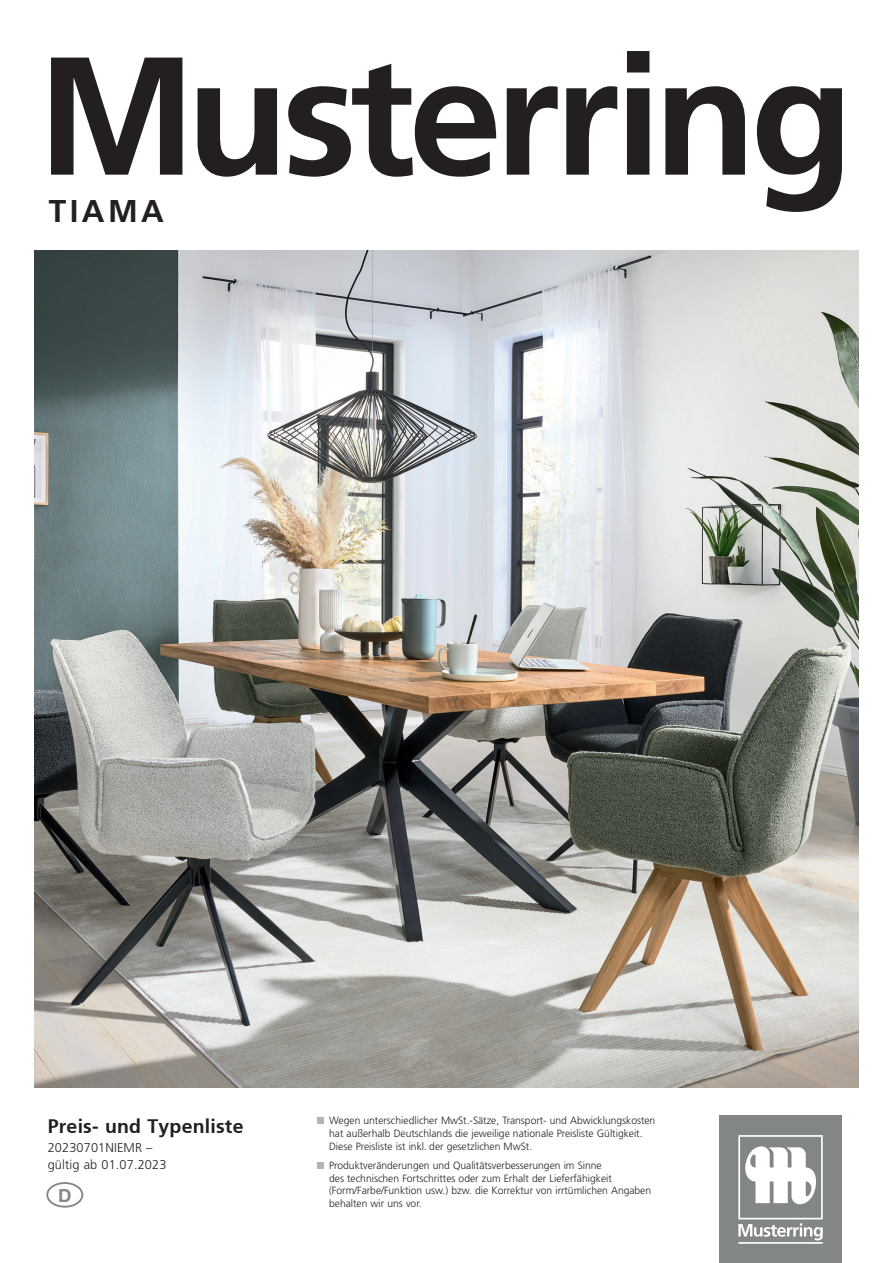
<style>
.page{position:relative;width:893px;height:1263px;background:#fff}
.page>*{position:absolute;margin:0;border:0;box-sizing:border-box;transform-origin:0 0}
.t1{font:700 31.5px "Frutiger LT Std";letter-spacing:.11em;color:#231f20}
.t2{font:19.5px "Fruti Bol";letter-spacing:.01em;color:#231f20}
.t3{font:700 18px "Arial";color:#848689;scale:1.04 1}
.t4{font:300 12.75px "Frutiger LT Std";letter-spacing:.01em;color:#231f20}
.t5{font:300 10.5px/12.8px "Frutiger LT Std";color:#231f20}
</style>
<div class="page">
<img style="left:34px;top:251px;width:825px;height:836px">
<svg style="left:51px;top:58px;width:131px;height:117px"></svg>
<svg style="left:198px;top:88px;width:79px;height:89px"></svg>
<svg style="left:288px;top:64px;width:208px;height:113px"></svg>
<svg style="left:507px;top:86px;width:51px;height:89px"></svg>
<svg style="left:566px;top:86px;width:51px;height:89px"></svg>
<svg style="left:627px;top:51px;width:22px;height:124px;background:#3f3c3c"></svg>
<svg style="left:665px;top:86px;width:80px;height:89px"></svg>
<svg style="left:757px;top:86px;width:85px;height:126px"></svg>
<div style="left:719px;top:1116px;width:123px;height:147px;background:#828687"></div>
<hr style="left:738px;top:1242px;width:85px;height:2px;background:#fff">
<svg style="left:738px;top:1135px;width:85px;height:105px"></svg>
<div style="left:317px;top:1117px;width:7px;height:7px;background:#b2b3b7"></div>
<div style="left:46px;top:1182px;width:37px;height:25px;border:2px solid #848689;border-radius:50%"></div>
<div style="left:317px;top:1162px;width:7px;height:6px;background:#b2b3b7"></div>
<h1 class="t1" style="left:49px;top:193px;width:117px">TIAMA</h1>
<h2 class="t2" style="left:48px;top:1115px;width:197px">Preis- und Typenliste</h2>
<p class="t5" style="left:329px;top:1114px;width:328px">Wegen unterschiedlicher MwSt.-Sätze, Transport- und Abwicklungskosten hat außerhalb Deutschlands die jeweilige nationale Preisliste Gültigkeit.</p>
<p class="t4" style="left:48px;top:1141px;width:106px">20230701NIEMR –</p>
<p class="t5" style="left:329px;top:1140px;width:205px">Diese Preisliste ist inkl. der gesetzlichen MwSt.</p>
<p class="t4" style="left:48px;top:1158px;width:120px">gültig ab 01.07.2023</p>
<h3 class="t3" style="left:58px;top:1183px;width:14px">D</h3>
<p class="t5" style="left:329px;top:1159px;width:324px">Produktveränderungen und Qualitätsverbesserungen im Sinne<br>des technischen Fortschrittes oder zum Erhalt der Lieferfähigkeit (Form/Farbe/Funktion usw.) bzw. die Korrektur von irrtümlichen Angaben behalten wir uns vor.</p>
</div>
